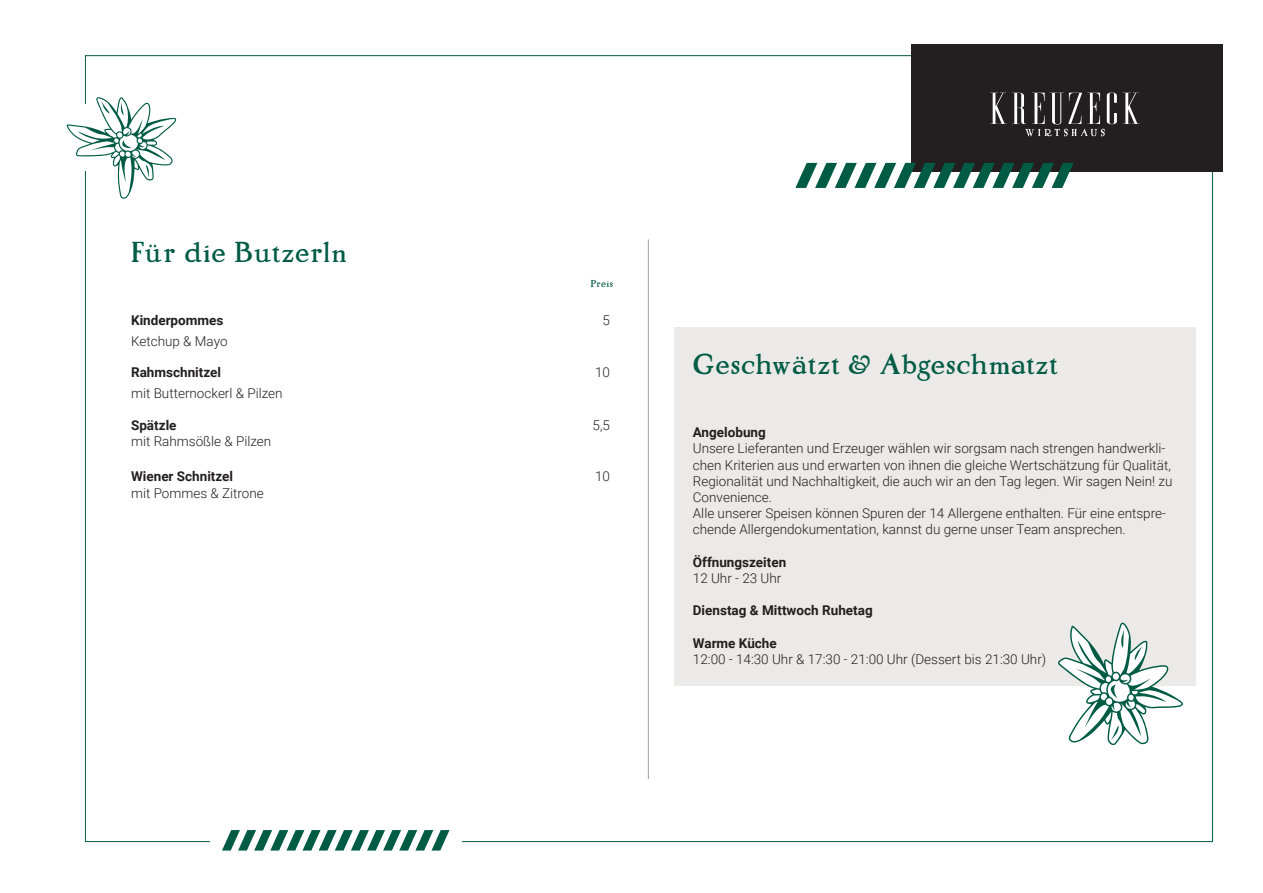
<style>
.page{position:relative;width:1263px;height:893px;background:#fff}
.page>*{position:absolute;margin:0;border:0;box-sizing:border-box;transform-origin:0 0}
.t1{font:30px "Misty Medow";letter-spacing:.03em;color:#005b45}
.t2{font:300 13.5px/16.2px "Roboto";color:#231f20}
.t3{font:700 13.5px/21px "Roboto";color:#231f20}
.t4{font:10.5px "Misty Medow";letter-spacing:.03em;color:#005b45}
.s1{font-weight:300}
</style>
<div class="page">
<div style="left:674px;top:327px;width:521px;height:358px;background:#eceae8"></div>
<div style="left:911px;top:45px;width:311px;height:127px;background:#231f20"></div>
<svg style="left:1123px;top:93px;width:17px;height:31px"></svg>
<svg style="left:990px;top:92px;width:127px;height:44px"></svg>
<svg style="left:795px;top:163px;width:278px;height:25px"></svg>
<svg style="left:222px;top:830px;width:227px;height:20px"></svg>
<svg style="left:1058px;top:623px;width:125px;height:122px"></svg>
<svg style="left:66px;top:96px;width:110px;height:103px"></svg>
<hr style="left:648px;top:239px;width:1px;height:540px;background:#a8a199">
<p class="t1" style="left:131px;top:233px;width:217px">Für die Butzerln</p>
<p class="t4" style="left:590px;top:277px;width:24px">Preis</p>
<p class="t3" style="left:131px;top:309px;width:98px">Kinderpommes<br><span class="s1">Ketchup &amp; Mayo</span></p>
<p class="t2" style="left:603px;top:311px;width:9px">5</p>
<p class="t3" style="left:131px;top:361px;width:91px">Rahmschnitzel</p>
<p class="t2" style="left:131px;top:385px;width:153px">mit Butternockerl &amp; Pilzen</p>
<p class="t2" style="left:595px;top:364px;width:16px">10</p>
<p class="t3" style="left:131px;top:414px;width:47px">Spätzle</p>
<p class="t2" style="left:131px;top:432px;width:142px">mit Rahmsößle &amp; Pilzen</p>
<p class="t3" style="left:131px;top:466px;width:104px">Wiener Schnitzel</p>
<p class="t2" style="left:131px;top:484px;width:134px">mit Pommes &amp; Zitrone</p>
<p class="t2" style="left:593px;top:416px;width:19px">5,5</p>
<p class="t2" style="left:595px;top:468px;width:16px">10</p>
<p class="t1" style="left:693px;top:345px;width:366px">Geschwätzt &amp; Abgeschmatzt</p>
<p class="t3" style="left:693px;top:421px;width:74px">Angelobung</p>
<p class="t2" style="left:693px;top:440px;width:481px">Unsere Lieferanten und Erzeuger wählen wir sorgsam nach strengen handwerkli&shy;chen Kriterien aus und erwarten von ihnen die gleiche Wertschätzung für Qualität, Regionalität und Nachhaltigkeit, die auch wir an den Tag legen. Wir sagen Nein! zu Convenience.</p>
<p class="t2" style="left:693px;top:505px;width:475px">Alle unserer Speisen können Spuren der 14 Allergene enthalten. Für eine entspre&shy;chende Allergendokumentation, kannst du gerne unser Team ansprechen.</p>
<p class="t3" style="left:693px;top:551px;width:95px">Öffnungszeiten</p>
<p class="t2" style="left:693px;top:569px;width:90px">12 Uhr - 23 Uhr</p>
<p class="t3" style="left:693px;top:599px;width:181px">Dienstag &amp; Mittwoch Ruhetag</p>
<p class="t3" style="left:693px;top:632px;width:85px">Warme Küche</p>
<p class="t2" style="left:693px;top:650px;width:355px">12:00 - 14:30 Uhr &amp; 17:30 - 21:00 Uhr (Dessert bis 21:30 Uhr)</p>
</div>
